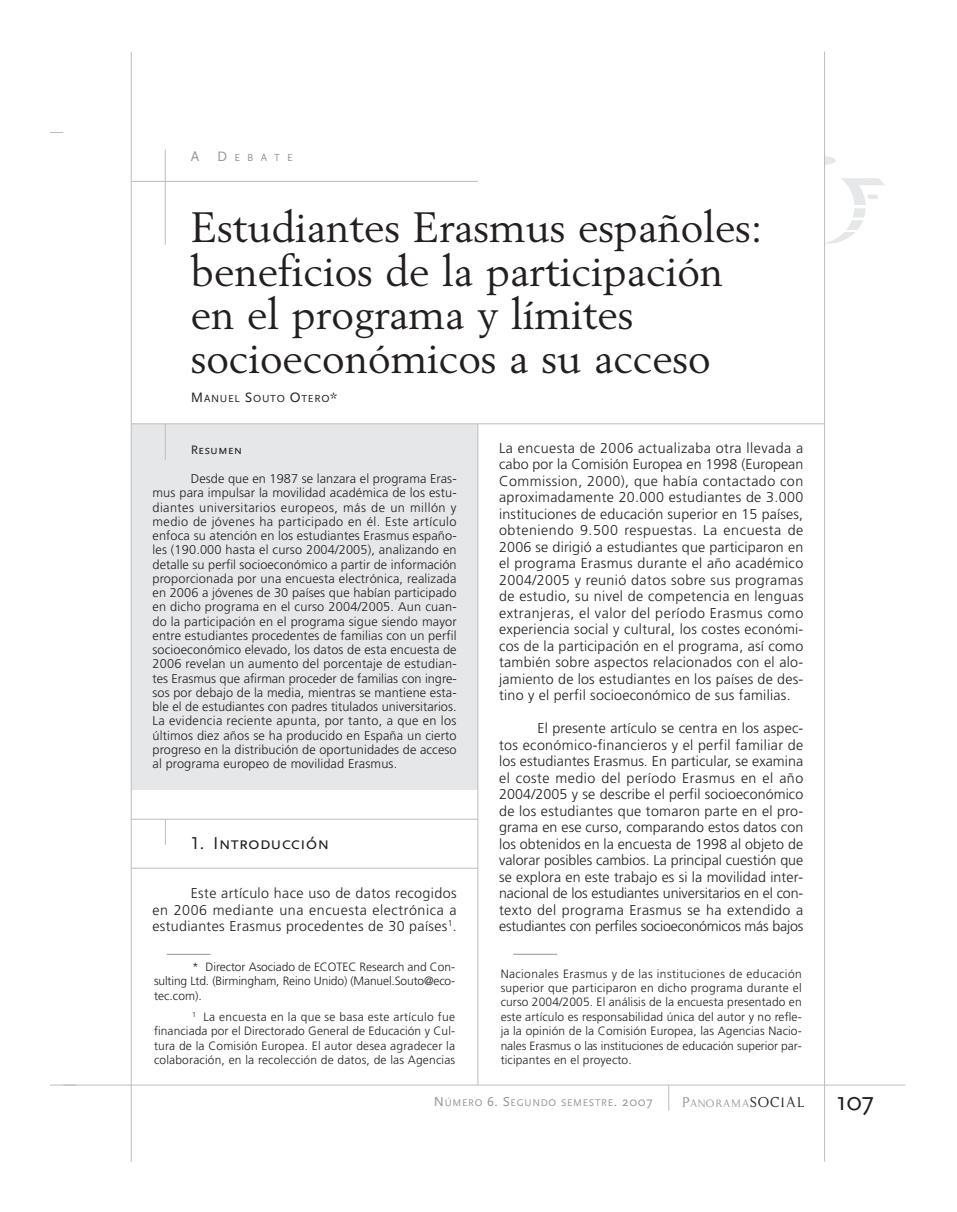
<style>
.page{position:relative;width:957px;height:1212px;background:#fff}
.page>*{position:absolute;margin:0;border:0;box-sizing:border-box;transform-origin:0 0}
.t1{font:42px/43.5px "Berling";color:#231f20}
.t2{font:18px "Scala Sans Caps";color:#231f20}
.t3{font:300 14.25px/16.5px "Frutiger";letter-spacing:.015em;color:#231f20;text-align:justify}
.t4{font:14.25px "Scala Sans Caps";color:#939598}
.t5{font:300 12.75px/14.2px "Frutiger";letter-spacing:.01em;color:#231f20;text-align:justify}
.t6{font:12.75px "Scala Sans Caps";color:#231f20}
.t7{font:12.3px "Kopy Katt Kut";letter-spacing:.07em;color:#939598}
.t8{font:300 12px/14.4px "Frutiger";color:#231f20;text-align:justify}
.t9{font:10.65px "Scala Sans Caps";letter-spacing:.065em;color:#231f20}
.t10{font:10.65px "Scala Sans Caps";letter-spacing:.665em;color:#939598}
.t11{font:10.2px "Scala Sans Caps";letter-spacing:.065em;color:#939598}
.s1{font-size:14.25px}
.s2{font-size:13.5px}
.s3{font-family:"Scala Sans";font-size:13.5px}
.s4{font-size:16.5px}
.s5{font-size:16.5px;color:#231f20}
.s6{font-family:"Scala Sans";font-size:27px;color:#231f20}
</style>
<div class="page">
<svg style="left:668px;top:1085px;width:1px;height:25px"></svg>
<hr style="left:63px;top:1084px;width:842px;height:1px;background:#bbbdc0">
<div style="left:131px;top:424px;width:347px;height:365px;background:#e6e7e8"></div>
<svg style="left:825px;top:156px;width:10px;height:9px"></svg>
<svg style="left:825px;top:178px;width:60px;height:66px"></svg>
<hr style="left:131px;top:52px;width:1px;height:1109px;background:#bbbdc0">
<hr style="left:824px;top:52px;width:1px;height:1109px;background:#bbbdc0">
<hr style="left:477px;top:424px;width:1px;height:661px;background:#bbbdc0">
<hr style="left:131px;top:181px;width:347px;height:1px;background:#bbbdc0">
<hr style="left:165px;top:149px;width:1px;height:96px;background:#bbbdc0">
<hr style="left:165px;top:424px;width:1px;height:36px;background:#bbbdc0">
<hr style="left:131px;top:423px;width:693px;height:1px;background:#bbbdc0">
<hr style="left:167px;top:954px;width:44px;height:1px;background:#939598">
<hr style="left:513px;top:954px;width:44px;height:1px;background:#939598">
<hr style="left:131px;top:819px;width:347px;height:1px;background:#bbbdc0">
<hr style="left:131px;top:868px;width:347px;height:1px;background:#bbbdc0">
<svg style="left:165px;top:820px;width:1px;height:25px"></svg>
<svg style="left:50px;top:132px;width:13px;height:1px"></svg>
<svg style="left:50px;top:1084px;width:26px;height:1px"></svg>
<p class="t4" style="left:191px;top:148px;width:10px">A</p>
<p class="t10" style="left:217px;top:151px;width:77px"><span class="s1">D</span>EBATE</p>
<h1 class="t1" style="left:191px;top:209px;width:573px">Estudiantes Erasmus españoles: beneficios de la participación en el programa y límites socioeconómicos a su acceso</h1>
<p class="t9" style="left:191px;top:392px;width:148px"><span class="s1">M</span>ANUEL <span class="s1">S</span>OUTO <span class="s1">O</span>TERO<span class="s1">*</span></p>
<p class="t6" style="left:191px;top:442px;width:53px">Resumen</p>
<p class="t5" style="left:152px;top:472px;width:306px;text-indent:38px">Desde que en 1987 se lanzara el programa Eras&shy;mus para impulsar la movilidad académica de los estu&shy;diantes universitarios europeos, más de un millón y medio de jóvenes ha participado en él. Este artículo enfoca su atención en los estudiantes Erasmus españo&shy;les (190.000 hasta el curso 2004/2005), analizando en detalle su perfil socioeconómico a partir de información proporcionada por una encuesta electrónica, realizada en 2006 a jóvenes de 30 países que habían participado en dicho programa en el curso 2004/2005. Aun cuan&shy;do la participación en el programa sigue siendo mayor entre estudiantes procedentes de familias con un perfil socioeconómico elevado, los datos de esta encuesta de 2006 revelan un aumento del porcentaje de estudian&shy;tes Erasmus que afirman proceder de familias con ingre&shy;sos por debajo de la media, mientras se mantiene esta&shy;ble el de estudiantes con padres titulados universitarios.<br>La evidencia reciente apunta, por tanto, a que en los últimos diez años se ha producido en España un cierto progreso en la distribución de oportunidades de acceso al programa europeo de movilidad Erasmus.</p>
<p class="t2" style="left:191px;top:832px;width:140px">1. Introducción</p>
<p class="t3" style="left:152px;top:886px;width:306px;text-indent:38px">Este artículo hace uso de datos recogidos en 2006 mediante una encuesta electrónica a estudiantes Erasmus procedentes de 30 países<sup>1</sup>.</p>
<p class="t8" style="left:154px;top:960px;width:303px;text-indent:38px">* Director Asociado de ECOTEC Research and Con&shy;sulting Ltd. (Birmingham, Reino Unido) (Manuel.Souto@eco&shy;tec.com).</p>
<p class="t8" style="left:154px;top:1010px;width:303px;text-indent:38px"><sup>1</sup> La encuesta en la que se basa este artículo fue financiada por el Directorado General de Educación y Cul&shy;tura de la Comisión Europea. El autor desea agradecer la colaboración, en la recolección de datos, de las Agencias</p>
<p class="t3" style="left:499px;top:441px;width:306px">La encuesta de 2006 actualizaba otra llevada a cabo por la Comisión Europea en 1998 (European Commission, 2000), que había contactado con aproximadamente 20.000 estudiantes de 3.000 instituciones de educación superior en 15 países, obteniendo 9.500 respuestas. La encuesta de 2006 se dirigió a estudiantes que participaron en el programa Erasmus durante el año académico 2004/2005 y reunió datos sobre sus programas de estudio, su nivel de competencia en lenguas extranjeras, el valor del período Erasmus como experiencia social y cultural, los costes económi&shy;cos de la participación en el programa, así como también sobre aspectos relacionados con el alo&shy;jamiento de los estudiantes en los países de des&shy;tino y el perfil socioeconómico de sus familias.</p>
<p class="t3" style="left:499px;top:721px;width:306px;text-indent:38px">El presente artículo se centra en los aspec&shy;tos económico-financieros y el perfil familiar de los estudiantes Erasmus. En particular, se examina el coste medio del período Erasmus en el año 2004/2005 y se describe el perfil socioeconómico de los estudiantes que tomaron parte en el pro&shy;grama en ese curso, comparando estos datos con los obtenidos en la encuesta de 1998 al objeto de valorar posibles cambios. La principal cuestión que se explora en este trabajo es si la movilidad inter&shy;nacional de los estudiantes universitarios en el con&shy;texto del programa Erasmus se ha extendido a estudiantes con perfiles socioeconómicos más bajos</p>
<p class="t8" style="left:501px;top:967px;width:303px">Nacionales Erasmus y de las instituciones de educación superior que participaron en dicho programa durante el curso 2004/2005. El análisis de la encuesta presentado en este artículo es responsabilidad única del autor y no refle&shy;ja la opinión de la Comisión Europea, las Agencias Nacio&shy;nales Erasmus o las instituciones de educación superior par&shy;ticipantes en el proyecto.</p>
<p class="t11" style="left:434px;top:1097px;width:220px"><span class="s2">N</span>ÚMERO <span class="s2">6. S</span>EGUNDO SEMESTRE<span class="s2">.</span> <span class="s3">2007</span></p>
<p class="t7" style="left:681px;top:1098px;width:194px"><span class="s4">P</span>ANORAMA<span class="s5">SOCIAL</span> <span class="s6">107</span></p>
</div>
